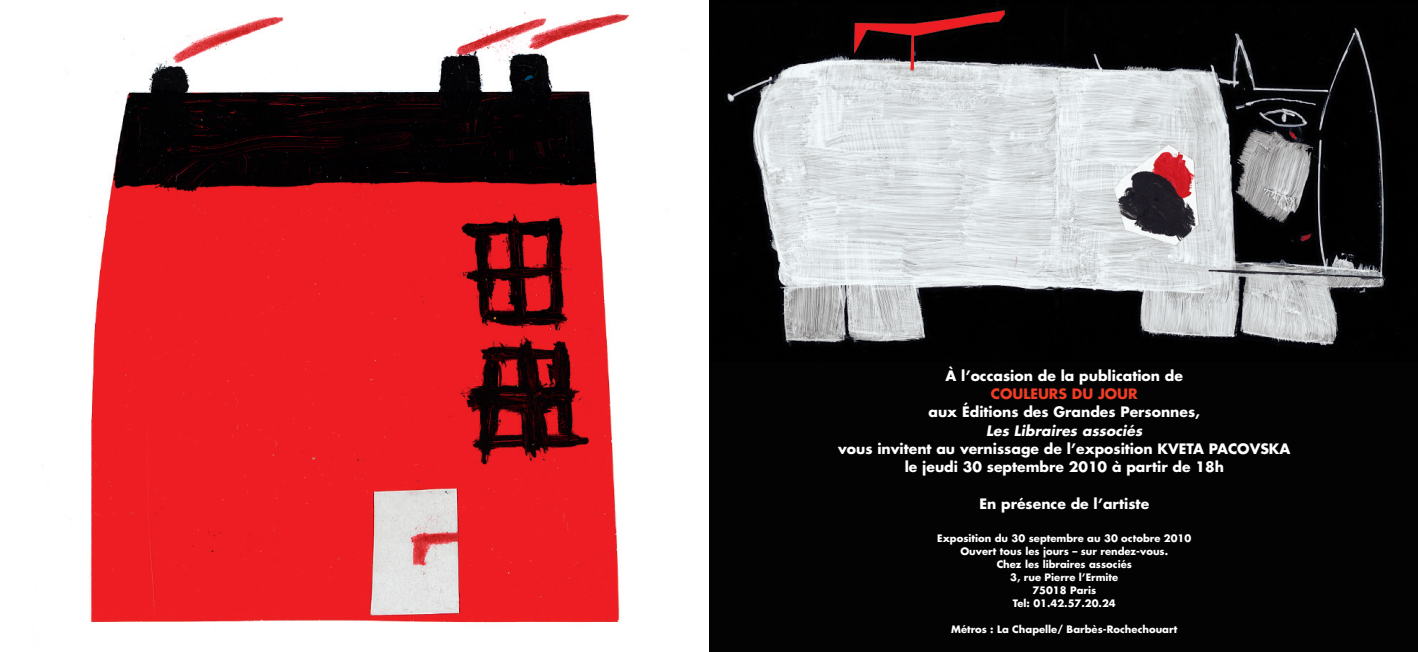
<style>
.page{position:relative;width:1418px;height:652px;background:#fff}
.page>*{position:absolute;margin:0;border:0;box-sizing:border-box;transform-origin:0 0}
.t1{font:700 14px/18.2px "Futura";color:#fff;text-align:center}
.t2{font:italic 700 14px "Futura";letter-spacing:.005em;color:#fff}
.t3{font:700 14px "Futura";color:#ef3c25}
.t4{font:700 10px/13px "Futura";color:#fff;text-align:center}
</style>
<div class="page">
<img style="left:709px;top:0;width:708px;height:362px">
<div style="left:709px;top:362px;width:708px;height:290px;background:#030304"></div>
<img style="left:42px;top:12px;width:588px;height:611px">
<h1 class="t1" style="left:945px;top:368px;width:239px">À l’occasion de la publication de</h1>
<h1 class="t3" style="left:990px;top:387px;width:148px">COULEURS DU JOUR</h1>
<h1 class="t1" style="left:928px;top:404px;width:273px">aux Éditions des Grandes Personnes,</h1>
<h1 class="t2" style="left:986px;top:424px;width:157px">Les Libraires associés</h1>
<h1 class="t1" style="left:838px;top:441px;width:454px">vous invitent au vernissage de l’exposition KVETA PACOVSKA le jeudi 30 septembre 2010 à partir de 18h</h1>
<h1 class="t1" style="left:979px;top:495px;width:171px">En présence de l’artiste</h1>
<p class="t4" style="left:937px;top:533px;width:255px">Exposition du 30 septembre au 30 octobre 2010<br>Ouvert tous les jours – sur rendez-vous.<br>Chez les libraires associés<br>3, rue Pierre l’Ermite<br>75018 Paris<br>Tel: 01.42.57.20.24</p>
<p class="t4" style="left:951px;top:624px;width:228px">Métros : La Chapelle/ Barbès-Rochechouart</p>
</div>
